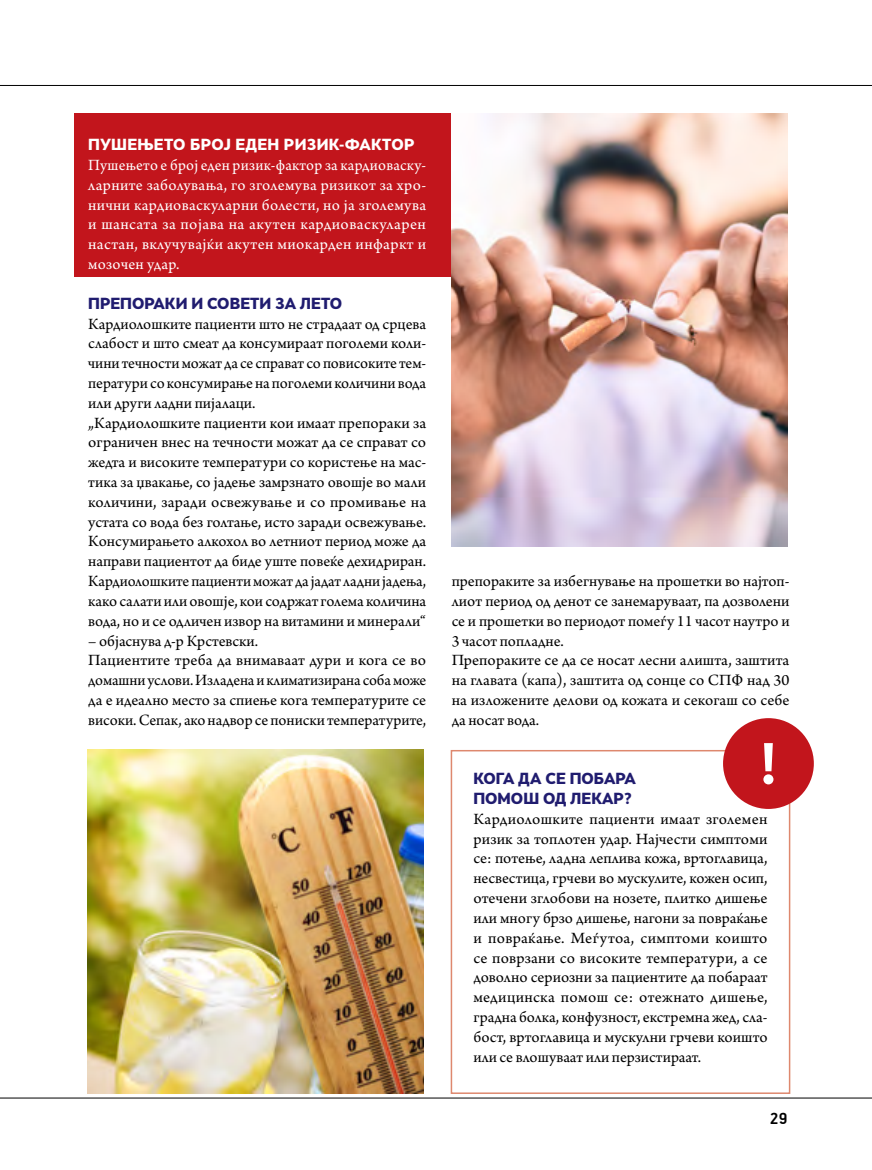
<style>
.page{position:relative;width:872px;height:1170px;background:#fff}
.page>*{position:absolute;margin:0;border:0;box-sizing:border-box;transform-origin:0 0}
.t1{font:900 54.75px "Skola Sans";color:#fff}
.t2{font:700 18px "PF Handbook Pro";color:#000}
.t3{font:16.5px/19.8px "Arno Pro";color:#000}
.t4{font:16.5px/19.8px "Arno Pro";letter-spacing:.02em;color:#fff;text-align:justify}
.t5{font:900 15px/19.8px "Skola Sans";color:#201c6f}
.t6{font:900 15px "Skola Sans";letter-spacing:.02em;color:#fff}
</style>
<div class="page">
<div style="left:74px;top:113px;width:387px;height:164px;background:#c2151c"></div>
<img style="left:88px;top:749px;width:336px;height:344px">
<img style="left:451px;top:113px;width:336px;height:433px">
<div style="left:451px;top:750px;width:339px;height:343px;border:2px solid #de886e"></div>
<div style="left:723px;top:718px;width:91px;height:90px;background:#c2151c;border-radius:50%"></div>
<hr style="left:0;top:1097px;width:872px;height:1px;background:#000">
<hr style="left:0;top:85px;width:872px;height:1px;background:#000">
<p class="t6" style="left:88px;top:135px;width:328px">ПУШЕЊЕТО БРОЈ ЕДЕН РИЗИК-ФАКТОР</p>
<p class="t4" style="left:88px;top:156px;width:339px">Пушењето е број еден ризик-фактор за кардиоваску&shy;ларните заболувања, го зголемува ризикот за хро&shy;нични кардиоваскуларни болести, но ја зголемува и шансата за појава на акутен кардиоваскуларен настан, вклучувајќи акутен миокарден инфаркт и мозочен удар.</p>
<p class="t5" style="left:88px;top:293px;width:255px">ПРЕПОРАКИ И СОВЕТИ ЗА ЛЕТО</p>
<p class="t3" style="left:88px;top:314px;width:339px">Кардиолошките пациенти што не страдаат од срцева слабост и што смеат да консумираат поголеми коли&shy;чини течности можат да се справат со повисоките тем&shy;ператури со консумирање на поголеми количини вода или други ладни пијалаци.<br>„Кардиолошките пациенти кои имаат препораки за ограничен внес на течности можат да се справат со жедта и високите температури со користење на мас&shy;тика за џвакање, со јадење замрзнато овошје во мали количини, заради освежување и со промивање на устата со вода без голтање, исто заради освежување.<br>Консумирањето алкохол во летниот период може да направи пациентот да биде уште повеќе дехидриран.<br>Кардиолошките пациенти можат да јадат ладни јадења, како салати или овошје, кои содржат голема количина вода, но и се одличен извор на витамини и минерали“</p>
<p class="t3" style="left:88px;top:631px;width:339px">– објаснува д-р Крстевски.<br>Пациентите треба да внимаваат дури и кога се во домашни услови. Изладена и климатизирана соба може да е идеално место за спиење кога температурите се високи. Сепак, ако надвор се пониски температурите,</p>
<p class="t3" style="left:452px;top:572px;width:339px">препораките за избегнување на прошетки во најтоп&shy;лиот период од денот се занемаруваат, па дозволени се и прошетки во периодот помеѓу 11 часот наутро и 3 часот попладне.<br>Препораките се да се носат лесни алишта, заштита на главата (капа), заштита од сонце со СПФ над 30 на изложените делови од кожата и секогаш со себе да носат вода.</p>
<h1 class="t1" style="left:758px;top:729px;width:21px">!</h1>
<p class="t5" style="left:473px;top:768px;width:164px">КОГА ДА СЕ ПОБАРА<br>ПОМОШ ОД ЛЕКАР?</p>
<p class="t3" style="left:473px;top:809px;width:296px;text-align:justify">Кардиолошките пациенти имаат зголемен ризик за топлотен удар. Најчести симптоми се: потење, ладна леплива кожа, вртоглавица, несвестица, грчеви во мускулите, кожен осип, отечени зглобови на нозете, плитко дишење или многу брзо дишење, нагони за повраќање и повраќање. Меѓутоа, симптоми коишто се поврзани со високите температури, а се доволно сериозни за пациентите да побараат медицинска помош се: отежнато дишење, градна болка, конфузност, екстремна жед, сла&shy;бост, вртоглавица и мускулни грчеви коишто или се влошуваат или перзистираат.</p>
<p class="t2" style="left:769px;top:1107px;width:19px">29</p>
</div>
